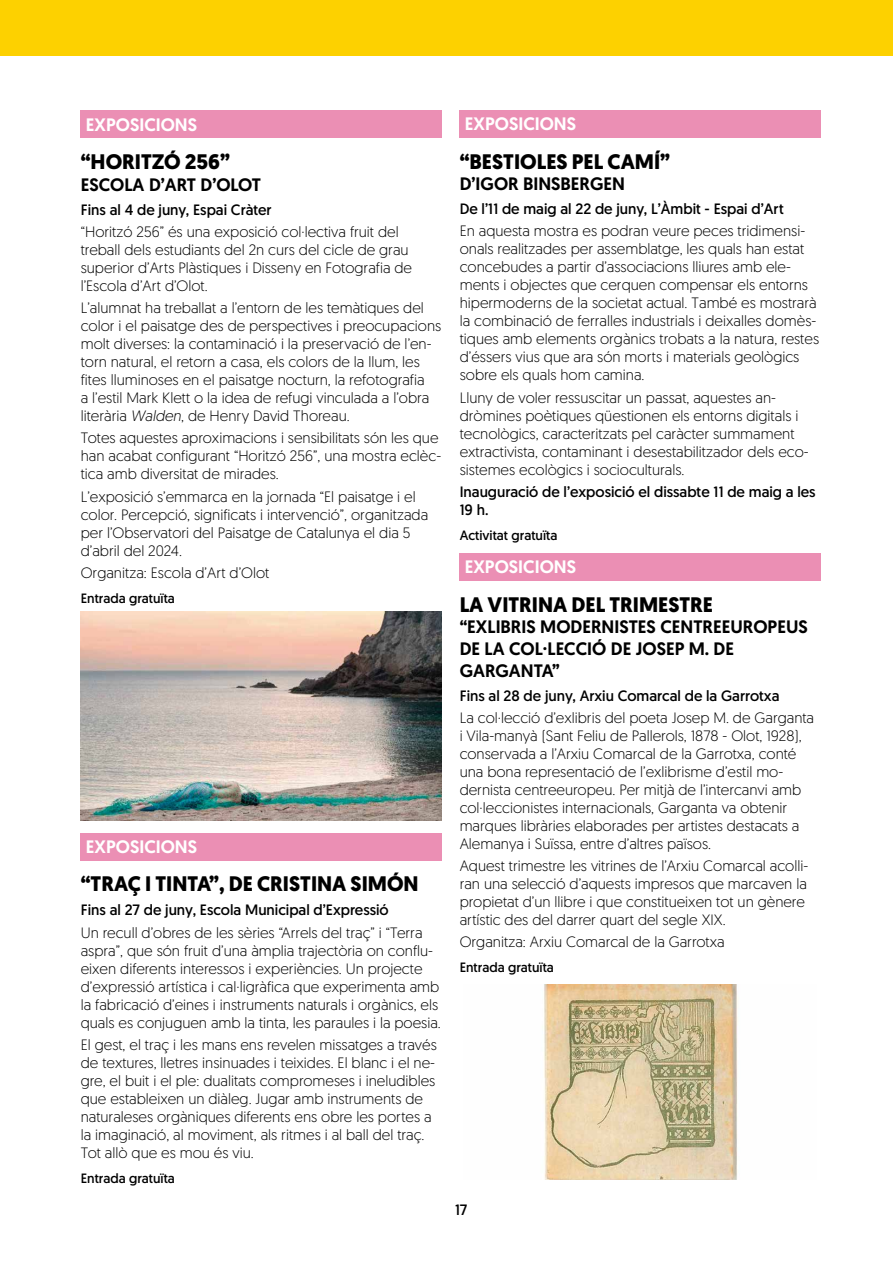
<style>
.page{position:relative;width:893px;height:1263px;background:#fff}
.page>*{position:absolute;margin:0;border:0;box-sizing:border-box;transform-origin:0 0}
.t1{font:700 21px "Geomanist";color:#000}
.t2{font:500 18px/21.6px "Geomanist";color:#000}
.t3{font:500 18px "Geomanist";color:#fff}
.t4{font:300 15px/18px "Geomanist";color:#000}
.t5{font:15px/18px "Geomanist";color:#000}
.t6{font:13.5px "Geomanist";color:#000}
.s1{font-style:italic}
</style>
<div class="page">
<div style="left:0;top:0;width:893px;height:55px;background:#fdd100"></div>
<div style="left:81px;top:111px;width:361px;height:27px;background:#eb8fb4"></div>
<div style="left:460px;top:111px;width:361px;height:27px;background:#eb8fb4"></div>
<div style="left:460px;top:554px;width:361px;height:27px;background:#eb8fb4"></div>
<div style="left:81px;top:833px;width:361px;height:27px;background:#eb8fb4"></div>
<img style="left:81px;top:611px;width:361px;height:209px">
<img style="left:544px;top:984px;width:195px;height:195px">
<p class="t3" style="left:86px;top:112px;width:113px">EXPOSICIONS</p>
<h1 class="t1" style="left:81px;top:148px;width:151px">“HORITZÓ 256”</h1>
<p class="t2" style="left:81px;top:173px;width:182px">ESCOLA D’ART D’OLOT</p>
<p class="t5" style="left:81px;top:200px;width:192px">Fins al 4 de juny, Espai Cràter</p>
<p class="t4" style="left:81px;top:222px;width:333px">“Horitzó 256” és una exposició col·lectiva fruit del treball dels estudiants del 2n curs del cicle de grau superior d’Arts Plàstiques i Disseny en Fotografia de l’Escola d’Art d’Olot.</p>
<p class="t4" style="left:81px;top:298px;width:362px">L’alumnat ha treballat a l’entorn de les temàtiques del color i el paisatge des de perspectives i preocupacions molt diverses: la contaminació i la preservació de l’en&shy;torn natural, el retorn a casa, els colors de la llum, les fites lluminoses en el paisatge nocturn, la refotografia<br>a l’estil Mark Klett o la idea de refugi vinculada a l’obra literària <span class="s1">Walden</span>, de Henry David Thoreau.</p>
<p class="t4" style="left:81px;top:428px;width:362px">Totes aquestes aproximacions i sensibilitats són les que han acabat configurant “Horitzó 256”, una mostra eclèc&shy;tica amb diversitat de mirades.</p>
<p class="t4" style="left:81px;top:487px;width:349px">L’exposició s’emmarca en la jornada “El paisatge i el color. Percepció, significats i intervenció”, organitzada per l’Observatori del Paisatge de Catalunya el dia 5 d’abril del 2024.</p>
<p class="t4" style="left:81px;top:563px;width:190px">Organitza: Escola d’Art d’Olot</p>
<p class="t6" style="left:81px;top:589px;width:96px">Entrada gratuïta</p>
<p class="t3" style="left:86px;top:835px;width:113px">EXPOSICIONS</p>
<h1 class="t1" style="left:81px;top:870px;width:339px">“TRAÇ I TINTA”, DE CRISTINA SIMÓN</h1>
<p class="t5" style="left:81px;top:901px;width:309px">Fins al 27 de juny, Escola Municipal d’Expressió</p>
<p class="t4" style="left:81px;top:923px;width:362px">Un recull d’obres de les sèries “Arrels del traç” i “Terra aspra”, que són fruit d’una àmplia trajectòria on conflu&shy;eixen diferents interessos i experiències. Un projecte d’expressió artística i cal·ligràfica que experimenta amb la fabricació d’eines i instruments naturals i orgànics, els quals es conjuguen amb la tinta, les paraules i la poesia.</p>
<p class="t4" style="left:81px;top:1035px;width:358px">El gest, el traç i les mans ens revelen missatges a través de textures, lletres insinuades i teixides. El blanc i el ne&shy;gre, el buit i el ple: dualitats compromeses i ineludibles que estableixen un diàleg. Jugar amb instruments de naturaleses orgàniques diferents ens obre les portes a la imaginació, al moviment, als ritmes i al ball del traç.<br>Tot allò que es mou és viu.</p>
<p class="t6" style="left:81px;top:1169px;width:96px">Entrada gratuïta</p>
<p class="t3" style="left:465px;top:112px;width:113px">EXPOSICIONS</p>
<h1 class="t1" style="left:460px;top:147px;width:212px">“BESTIOLES PEL CAMÍ”</h1>
<p class="t2" style="left:460px;top:173px;width:167px">D’IGOR BINSBERGEN</p>
<p class="t5" style="left:460px;top:200px;width:325px">De l’11 de maig al 22 de juny, L’Àmbit - Espai d’Art</p>
<p class="t4" style="left:460px;top:222px;width:361px">En aquesta mostra es podran veure peces tridimensi&shy;onals realitzades per assemblatge, les quals han estat concebudes a partir d’associacions lliures amb ele&shy;ments i objectes que cerquen compensar els entorns hipermoderns de la societat actual. També es mostrarà la combinació de ferralles industrials i deixalles domès&shy;tiques amb elements orgànics trobats a la natura, restes d’éssers vius que ara són morts i materials geològics sobre els quals hom camina.</p>
<p class="t4" style="left:460px;top:388px;width:350px">Lluny de voler ressuscitar un passat, aquestes an&shy;dròmines poètiques qüestionen els entorns digitals i tecnològics, caracteritzats pel caràcter summament extractivista, contaminant i desestabilitzador dels eco&shy;sistemes ecològics i socioculturals.</p>
<p class="t5" style="left:460px;top:482px;width:357px">Inauguració de l’exposició el dissabte 11 de maig a les<br>19 h.</p>
<p class="t6" style="left:460px;top:526px;width:99px">Activitat gratuïta</p>
<p class="t3" style="left:465px;top:555px;width:113px">EXPOSICIONS</p>
<h1 class="t1" style="left:460px;top:590px;width:255px">LA VITRINA DEL TRIMESTRE</h1>
<p class="t2" style="left:460px;top:616px;width:350px">“EXLIBRIS MODERNISTES CENTREEUROPEUS<br>DE LA COL·LECCIÓ DE JOSEP M. DE<br>GARGANTA”</p>
<p class="t5" style="left:460px;top:686px;width:321px">Fins al 28 de juny, Arxiu Comarcal de la Garrotxa</p>
<p class="t4" style="left:460px;top:708px;width:356px">La col·lecció d’exlibris del poeta Josep M. de Garganta i Vila-manyà (Sant Feliu de Pallerols, 1878 - Olot, 1928), conservada a l’Arxiu Comarcal de la Garrotxa, conté una bona representació de l’exlibrisme d’estil mo&shy;dernista centreeuropeu. Per mitjà de l’intercanvi amb col·leccionistes internacionals, Garganta va obtenir marques libràries elaborades per artistes destacats a Alemanya i Suïssa, entre d’altres països.</p>
<p class="t4" style="left:460px;top:856px;width:350px">Aquest trimestre les vitrines de l’Arxiu Comarcal acolli&shy;ran una selecció d’aquests impresos que marcaven la propietat d’un llibre i que constitueixen tot un gènere artístic des del darrer quart del segle XIX.</p>
<p class="t4" style="left:460px;top:932px;width:266px">Organitza: Arxiu Comarcal de la Garrotxa</p>
<p class="t6" style="left:460px;top:959px;width:96px">Entrada gratuïta</p>
<p class="t5" style="left:455px;top:1200px;width:14px">17</p>
</div>
